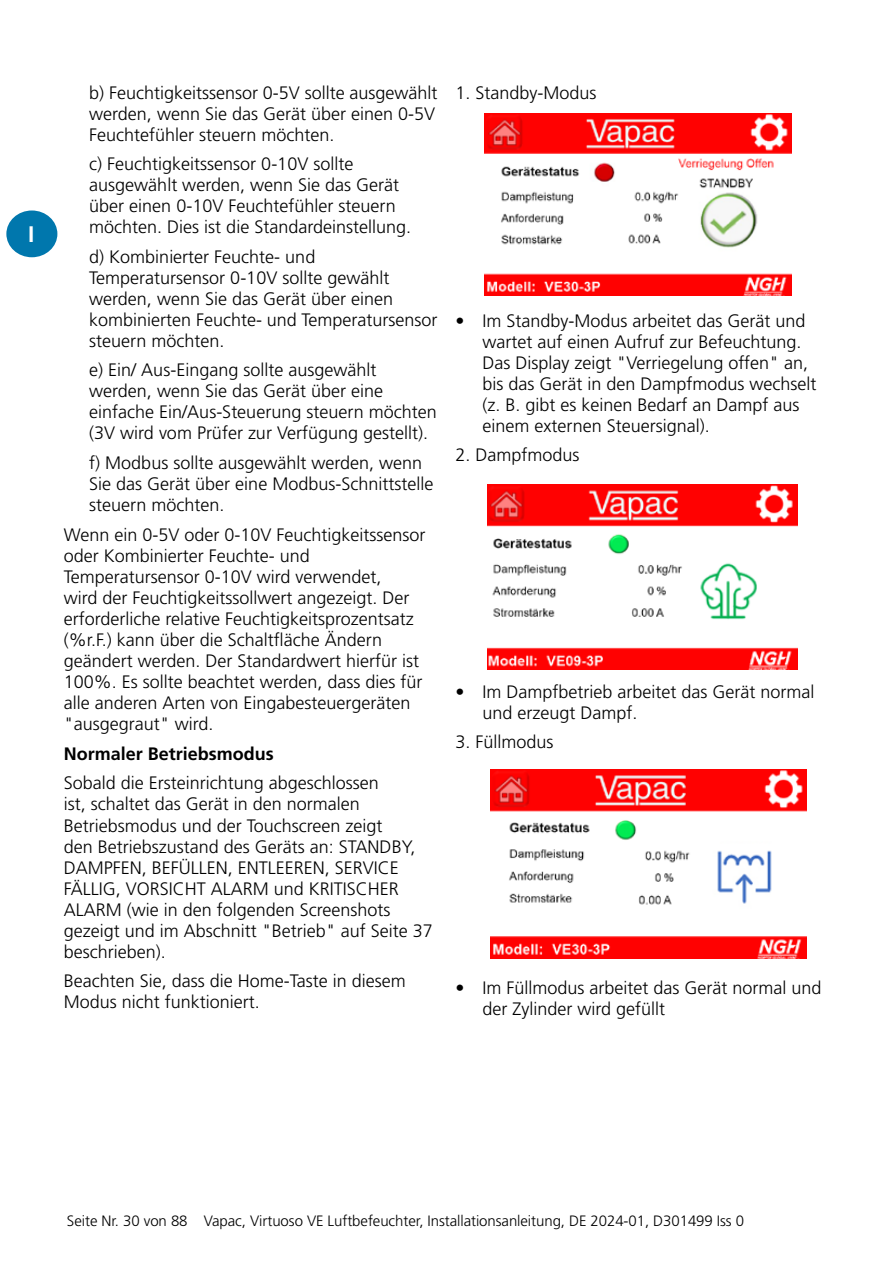
<style>
.page{position:relative;width:893px;height:1263px;background:#fff}
.page>*{position:absolute;margin:0;border:0;box-sizing:border-box;transform-origin:0 0}
.t1{font:700 22.5px "Frutiger LT Pro";color:#fff}
.t2{font:300 18px/21px "Frutiger LT Pro";color:#000}
.t3{font:700 18px "Frutiger LT Pro";color:#000}
.t4{font:300 15px "Frutiger LT Pro";letter-spacing:-.005em;color:#000}
</style>
<div class="page">
<div style="left:6px;top:210px;width:51px;height:47px;background:#0077ad;border-radius:50%"></div>
<img style="left:484px;top:113px;width:307px;height:183px">
<img style="left:488px;top:485px;width:309px;height:185px">
<img style="left:490px;top:770px;width:317px;height:188px">
<p class="t1" style="left:28px;top:221px;width:8px">I</p>
<p class="t2" style="left:89px;top:82px;width:350px">b) Feuchtigkeitssensor 0-5V sollte ausgewählt werden, wenn Sie das Gerät über einen 0-5V<br>Feuchtefühler steuern möchten.</p>
<p class="t2" style="left:89px;top:153px;width:323px">c) Feuchtigkeitssensor 0-10V sollte ausgewählt werden, wenn Sie das Gerät über einen 0-10V Feuchtefühler steuern möchten. Dies ist die Standardeinstellung.</p>
<p class="t2" style="left:89px;top:246px;width:350px">d) Kombinierter Feuchte- und Temperatursensor 0-10V sollte gewählt werden, wenn Sie das Gerät über einen kombinierten Feuchte- und Temperatursensor steuern möchten.</p>
<p class="t2" style="left:89px;top:360px;width:349px">e) Ein/ Aus-Eingang sollte ausgewählt werden, wenn Sie das Gerät über eine einfache Ein/Aus-Steuerung steuern möchten (3V wird vom Prüfer zur Verfügung gestellt).</p>
<p class="t2" style="left:89px;top:452px;width:346px">f) Modbus sollte ausgewählt werden, wenn<br>Sie das Gerät über eine Modbus-Schnittstelle steuern möchten.</p>
<p class="t2" style="left:64px;top:524px;width:363px">Wenn ein 0-5V oder 0-10V Feuchtigkeitssensor oder Kombinierter Feuchte- und Temperatursensor 0-10V wird verwendet,<br>wird der Feuchtigkeitssollwert angezeigt. Der erforderliche relative Feuchtigkeitsprozentsatz (%r.F.) kann über die Schaltfläche Ändern geändert werden. Der Standardwert hierfür ist 100%. Es sollte beachtet werden, dass dies für alle anderen Arten von Eingabesteuergeräten "ausgegraut" wird.</p>
<p class="t3" style="left:64px;top:743px;width:212px">Normaler Betriebsmodus</p>
<p class="t2" style="left:64px;top:773px;width:371px">Sobald die Ersteinrichtung abgeschlossen<br>ist, schaltet das Gerät in den normalen Betriebsmodus und der Touchscreen zeigt<br>den Betriebszustand des Geräts an: STANDBY, DAMPFEN, BEFÜLLEN, ENTLEEREN, SERVICE FÄLLIG, VORSICHT ALARM und KRITISCHER ALARM (wie in den folgenden Screenshots gezeigt und im Abschnitt "Betrieb" auf Seite 37 beschrieben).</p>
<p class="t2" style="left:64px;top:970px;width:344px">Beachten Sie, dass die Home-Taste in diesem<br>Modus nicht funktioniert.</p>
<p class="t2" style="left:455px;top:82px;width:143px">1. Standby-Modus</p>
<p class="t2" style="left:482px;top:310px;width:336px;text-indent:-27px">• Im Standby-Modus arbeitet das Gerät und wartet auf einen Aufruf zur Befeuchtung.<br>Das Display zeigt "Verriegelung offen" an, bis das Gerät in den Dampfmodus wechselt (z. B. gibt es keinen Bedarf an Dampf aus einem externen Steuersignal).</p>
<p class="t2" style="left:455px;top:445px;width:126px">2. Dampfmodus</p>
<p class="t2" style="left:482px;top:681px;width:333px;text-indent:-27px">• Im Dampfbetrieb arbeitet das Gerät normal und erzeugt Dampf.</p>
<p class="t2" style="left:455px;top:732px;width:100px">3. Füllmodus</p>
<p class="t2" style="left:482px;top:977px;width:341px;text-indent:-27px">• Im Füllmodus arbeitet das Gerät normal und der Zylinder wird gefüllt</p>
<p class="t4" style="left:67px;top:1212px;width:679px">Seite Nr. 30 von 88 Vapac, Virtuoso VE Luftbefeuchter, Installationsanleitung, DE 2024-01, D301499 Iss 0</p>
</div>
